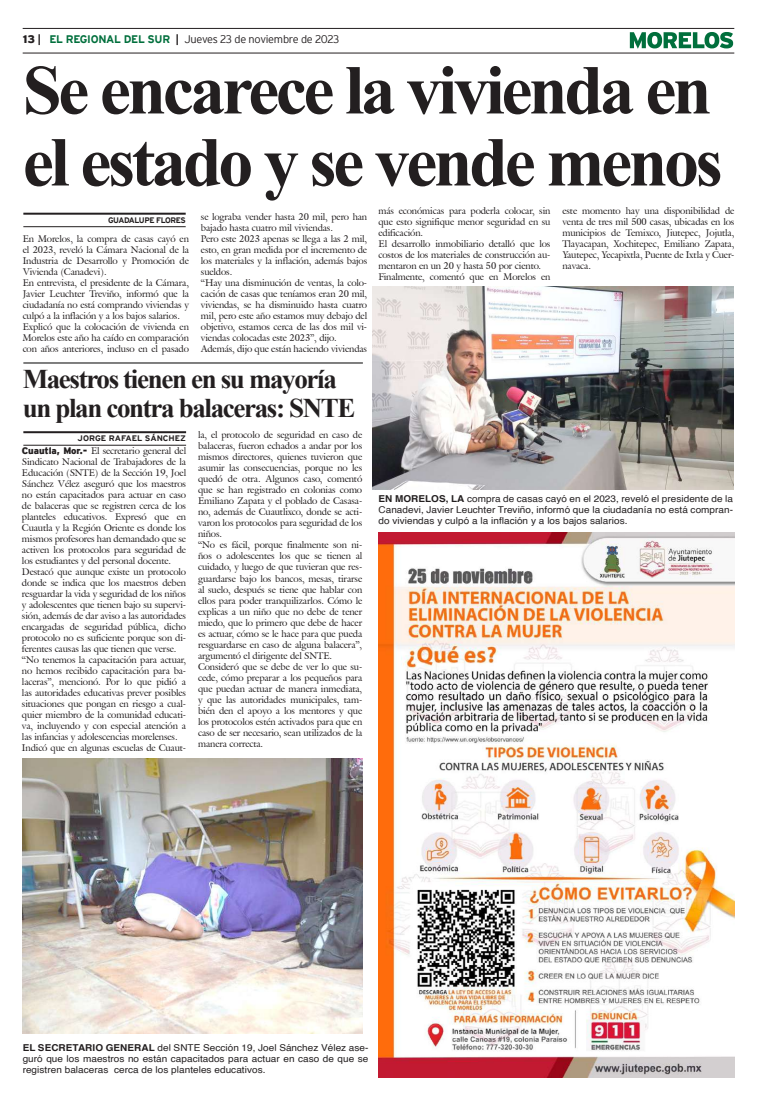
<style>
.page{position:relative;width:757px;height:1106px;background:#fff}
.page>*{position:absolute;margin:0;border:0;box-sizing:border-box;transform-origin:0 0}
.t1{font:700 70px/72px "Times New Roman";letter-spacing:-.05em;color:#231f20}
.t2{font:700 27px/29px "Times New Roman";letter-spacing:-.05em;color:#231f20}
.t3{font:300 11px "Interstate";letter-spacing:-.025em;color:#231f20}
.t4{font:9.5px/11px "Galliard IT Cby BT";letter-spacing:-.01em;color:#231f20}
.t5{font:9.5px/11px "Helvetica";letter-spacing:.005em;color:#231f20;text-align:justify;scale:1.05 1}
.t6{font:700 8px "Interstate";color:#231f20;scale:1.05 1}
.t7{font:700 8px "Interstate";letter-spacing:-.035em;color:#231f20}
.s1{font-weight:900}
.s2{font-weight:700}
.s3{font-weight:700;color:#006f3c}
.s4{font-family:"Interstate";font-weight:900}
</style>
<div class="page">
<hr style="left:23px;top:28px;width:711px;height:1px;background:#231f20">
<hr style="left:23px;top:53px;width:711px;height:1px;background:#231f20">
<svg style="left:630px;top:32px;width:103px;height:17px"></svg>
<img style="left:378px;top:532px;width:356px;height:545px">
<hr style="left:23px;top:213px;width:163px;height:2px;background:#231f20">
<hr style="left:23px;top:226px;width:163px;height:1px;background:#231f20">
<img style="left:373px;top:287px;width:360px;height:202px">
<hr style="left:23px;top:362px;width:340px;height:1px;background:#000">
<hr style="left:23px;top:431px;width:163px;height:2px;background:#231f20">
<hr style="left:23px;top:445px;width:163px;height:1px;background:#231f20">
<img style="left:23px;top:758px;width:339px;height:275px">
<p class="t3" style="left:23px;top:33px;width:318px"><span class="s1">13</span> <span class="s2">|</span> <span class="s3">EL REGIONAL DEL SUR</span> <span class="s2">|</span> Jueves 23 de noviembre de 2023</p>
<h1 class="t1" style="left:23px;top:52px;width:701px">Se encarece la vivienda en el estado y se vende menos</h1>
<p class="t7" style="left:108px;top:216px;width:79px">GUADALUPE FLORES</p>
<p class="t4" style="left:378px;top:205px;width:173px">más económicas para poderla colocar, sin que esto signifique menor seguridad en su edificación.<br>El desarrollo inmobiliario detalló que los costos de los materiales de construcción au&shy;mentaron en un 20 y hasta 50 por ciento.<br>Finalmente, comentó que en Morelos en</p>
<p class="t4" style="left:562px;top:205px;width:173px;text-align:justify">este momento hay una disponibilidad de venta de tres mil 500 casas, ubicadas en los municipios de Temixco, Jiutepec, Jojutla, Tlayacapan, Xochitepec, Emiliano Zapata, Yautepec, Yecapixtla, Puente de Ixtla y Cuer&shy;navaca.</p>
<p class="t4" style="left:201px;top:211px;width:168px">se lograba vender hasta 20 mil, pero han bajado hasta cuatro mil viviendas.<br>Pero este 2023 apenas se llega a las 2 mil, esto, en gran medida por el incremento de los materiales y la inflación, además bajos sueldos.<br>“Hay una disminución de ventas, la colo&shy;cación de casas que teníamos eran 20 mil, viviendas, se ha disminuido hasta cuatro mil, pero este año estamos muy debajo del objetivo, estamos cerca de las dos mil vi&shy;viendas colocadas este 2023”, dijo.<br>Además, dijo que están haciendo viviendas</p>
<p class="t4" style="left:23px;top:233px;width:168px">En Morelos, la compra de casas cayó en el 2023, reveló la Cámara Nacional de la Industria de Desarrollo y Promoción de Vivienda (Canadevi).<br>En entrevista, el presidente de la Cámara, Javier Leuchter Treviño, informó que la ciudadanía no está comprando viviendas y culpó a la inflación y a los bajos salarios.<br>Explicó que la colocación de vivienda en Morelos este año ha caído en comparación con años anteriores, incluso en el pasado</p>
<h2 class="t2" style="left:23px;top:364px;width:334px">Maestros tienen en su mayoría un plan contra balaceras: SNTE</h2>
<p class="t6" style="left:78px;top:433px;width:105px">JORGE RAFAEL SÁNCHEZ</p>
<p class="t4" style="left:198px;top:429px;width:166px">la, el protocolo de seguridad en caso de balaceras, fueron echados a andar por los mismos directores, quienes tuvieron que asumir las consecuencias, porque no les quedó de otra. Algunos caso, comentó que se han registrado en colonias como Emiliano Zapata y el poblado de Casasa&shy;no, además de Cuautlixco, donde se acti&shy;varon los protocolos para seguridad de los niños.<br>“No es fácil, porque finalmente son ni&shy;ños o adolescentes los que se tienen al cuidado, y luego de que tuvieran que res&shy;guardarse bajo los bancos, mesas, tirarse al suelo, después se tiene que hablar con ellos para poder tranquilizarlos. Cómo le explicas a un niño que no debe de tener miedo, que lo primero que debe de hacer es actuar, cómo se le hace para que pueda resguardarse en caso de alguna balacera”, argumentó el dirigente del SNTE.<br>Consideró que se debe de ver lo que su&shy;cede, cómo preparar a los pequeños para que puedan actuar de manera inmediata, y que las autoridades municipales, tam&shy;bién den el apoyo a los mentores y que los protocolos estén activados para que en caso de ser necesario, sean utilizados de la manera correcta.</p>
<p class="t4" style="left:22px;top:445px;width:166px"><span class="s4">Cuautla, Mor.-</span> El secretario general del Sindicato Nacional de Trabajadores de la Educación (SNTE) de la Sección 19, Joel Sánchez Vélez aseguró que los maestros no están capacitados para actuar en caso de balaceras que se registren cerca de los planteles educativos. Expresó que en Cuautla y la Región Oriente es donde los mismos profesores han demandado que se activen los protocolos para seguridad de los estudiantes y del personal docente.<br>Destacó que aunque existe un protocolo donde se indica que los maestros deben resguardar la vida y seguridad de los niños y adolescentes que tienen bajo su supervi&shy;sión, además de dar aviso a las autoridades encargadas de seguridad pública, dicho protocolo no es suficiente porque son di&shy;ferentes causas las que tienen que verse. “No tenemos la capacitación para actuar, no hemos recibido capacitación para ba&shy;laceras”, mencionó. Por lo que pidió a las autoridades educativas prever posibles situaciones que pongan en riesgo a cual&shy;quier miembro de la comunidad educati&shy;va, incluyendo y con especial atención a las infancias y adolescencias morelenses.<br>Indicó que en algunas escuelas de Cuaut-</p>
<p class="t5" style="left:378px;top:494px;width:339px"><span class="s2">EN MORELOS, LA</span> compra de casas cayó en el 2023, reveló el presidente de la Canadevi, Javier Leuchter Treviño, informó que la ciudadanía no está compran&shy;do viviendas y culpó a la inflación y a los bajos salarios.</p>
<p class="t5" style="left:23px;top:1042px;width:331px"><span class="s2">EL SECRETARIO GENERAL</span> del SNTE Sección 19, Joel Sánchez Vélez ase&shy;guró que los maestros no están capacitados para actuar en caso de que se registren balaceras cerca de los planteles educativos.</p>
</div>
